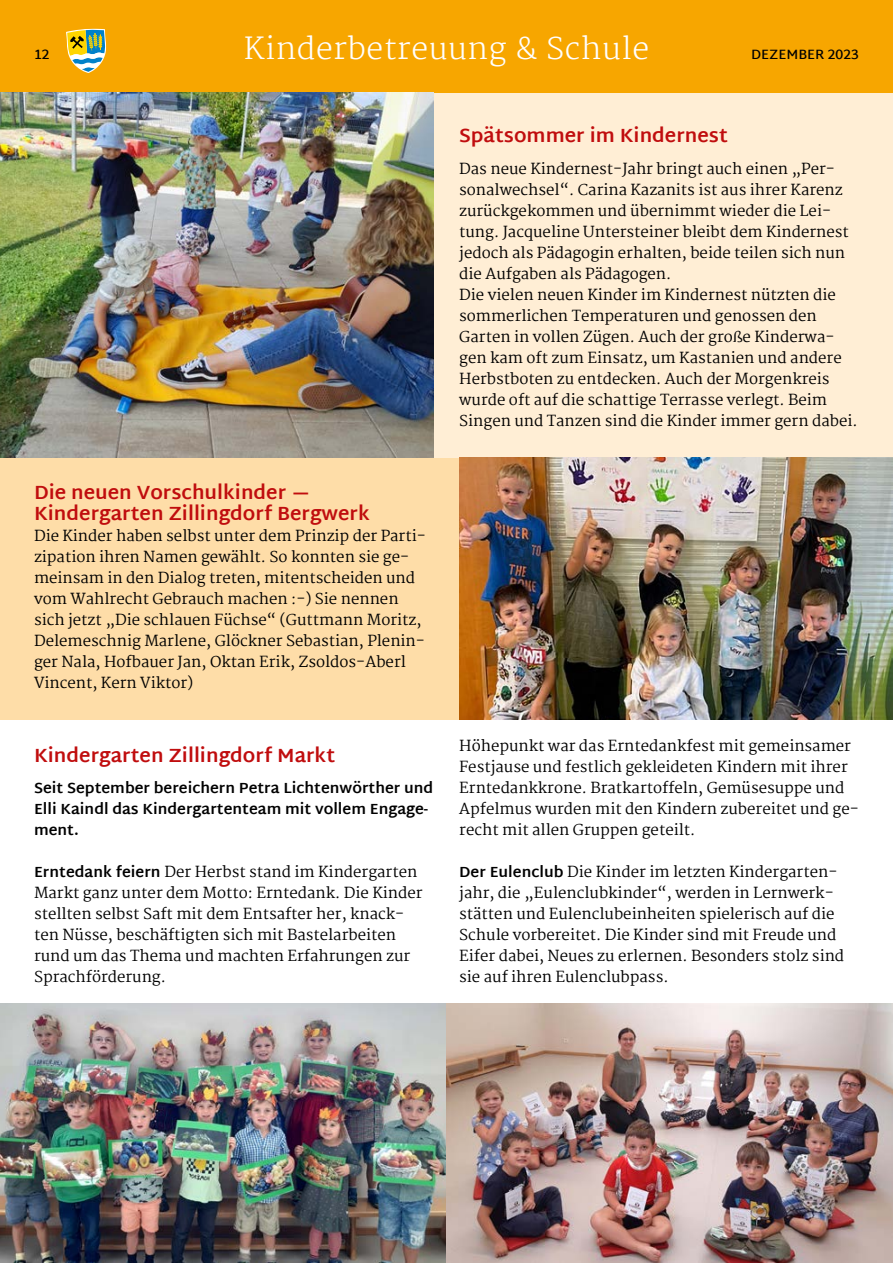
<style>
.page{position:relative;width:893px;height:1263px;background:#fff}
.page>*{position:absolute;margin:0;border:0;box-sizing:border-box;transform-origin:0 0}
.t1{font:200 30px "Martel";letter-spacing:.02em;color:#fff}
.t2{font:700 19.5px/21px "Martel Sans";color:#c00d0e}
.t3{font:15px/21px "Martel";color:#000}
.t4{font:700 15px/21px "Martel Sans";color:#000}
.t5{font:600 13.5px "Martel Sans";color:#000}
.s1{font-family:"Martel Sans";font-weight:700}
</style>
<div class="page">
<div style="left:0;top:0;width:893px;height:93px;background:#f7a600"></div>
<svg style="left:66px;top:28px;width:40px;height:45px"></svg>
<div style="left:0;top:93px;width:892px;height:365px;background:#ffeed5"></div>
<div style="left:0;top:458px;width:892px;height:262px;background:#fedda8"></div>
<img style="left:0;top:93px;width:434px;height:365px">
<img style="left:0;top:1003px;width:893px;height:260px">
<img style="left:459px;top:458px;width:433px;height:262px">
<p class="t5" style="left:34px;top:47px;width:17px">12</p>
<h1 class="t1" style="left:244px;top:31px;width:407px">Kinderbetreuung &amp; Schule</h1>
<p class="t5" style="left:751px;top:47px;width:109px">DEZEMBER 2023</p>
<h2 class="t2" style="left:459px;top:125px;width:270px">Spätsommer im Kindernest</h2>
<p class="t3" style="left:459px;top:158px;width:400px">Das neue Kindernest-Jahr bringt auch einen „Per&shy;sonalwechsel“. Carina Kazanits ist aus ihrer Karenz zurückgekommen und übernimmt wieder die Lei&shy;tung. Jacqueline Untersteiner bleibt dem Kindernest jedoch als Pädagogin erhalten, beide teilen sich nun die Aufgaben als Pädagogen.<br>Die vielen neuen Kinder im Kindernest nützten die sommerlichen Temperaturen und genossen den Garten in vollen Zügen. Auch der große Kinderwa&shy;gen kam oft zum Einsatz, um Kastanien und andere Herbstboten zu entdecken. Auch der Morgenkreis wurde oft auf die schattige Terrasse verlegt. Beim Singen und Tanzen sind die Kinder immer gern dabei.</p>
<h2 class="t2" style="left:34px;top:482px;width:337px">Die neuen Vorschulkinder —<br>Kindergarten Zillingdorf Bergwerk</h2>
<p class="t3" style="left:34px;top:525px;width:393px">Die Kinder haben selbst unter dem Prinzip der Parti&shy;zipation ihren Namen gewählt. So konnten sie ge&shy;meinsam in den Dialog treten, mitentscheiden und vom Wahlrecht Gebrauch machen :-) Sie nennen sich jetzt „Die schlauen Füchse“ (Guttmann Moritz, Delemeschnig Marlene, Glöckner Sebastian, Plenin&shy;ger Nala, Hofbauer Jan, Oktan Erik, Zsoldos-Aberl Vincent, Kern Viktor)</p>
<h2 class="t2" style="left:34px;top:744px;width:303px">Kindergarten Zillingdorf Markt</h2>
<p class="t4" style="left:34px;top:777px;width:401px">Seit September bereichern Petra Lichtenwörther und<br>Elli Kaindl das Kindergartenteam mit vollem Engage&shy;ment.</p>
<p class="t3" style="left:34px;top:861px;width:390px"><span class="s1">Erntedank feiern</span> Der Herbst stand im Kindergarten Markt ganz unter dem Motto: Erntedank. Die Kinder stellten selbst Saft mit dem Entsafter her, knack&shy;ten Nüsse, beschäftigten sich mit Bastelarbeiten rund um das Thema und machten Erfahrungen zur Sprachförderung.</p>
<p class="t3" style="left:459px;top:735px;width:401px">Höhepunkt war das Erntedankfest mit gemeinsamer Festjause und festlich gekleideten Kindern mit ihrer Erntedankkrone. Bratkartoffeln, Gemüsesuppe und Apfelmus wurden mit den Kindern zubereitet und ge&shy;recht mit allen Gruppen geteilt.</p>
<p class="t3" style="left:459px;top:861px;width:386px"><span class="s1">Der Eulenclub</span> Die Kinder im letzten Kindergarten&shy;jahr, die „Eulenclubkinder“, werden in Lernwerk&shy;stätten und Eulenclubeinheiten spielerisch auf die Schule vorbereitet. Die Kinder sind mit Freude und Eifer dabei, Neues zu erlernen. Besonders stolz sind sie auf ihren Eulenclubpass.</p>
</div>
